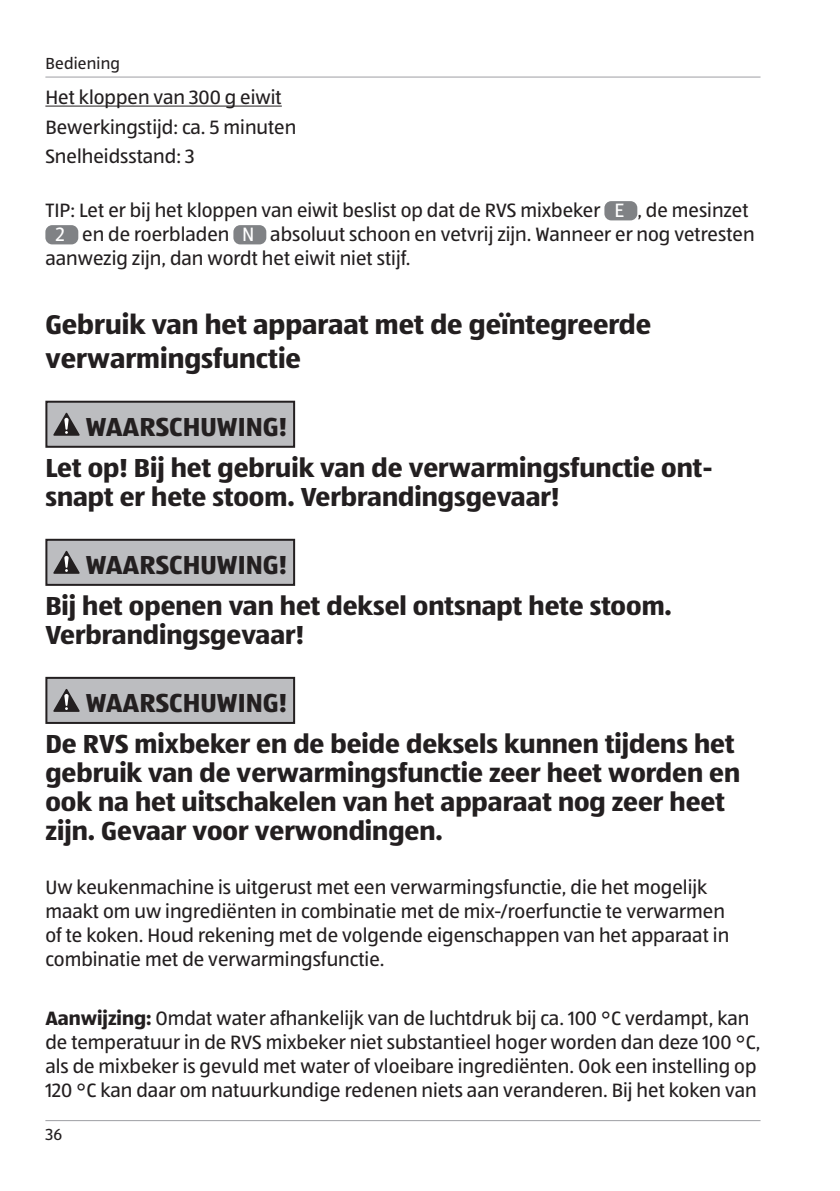
<style>
.page{position:relative;width:840px;height:1191px;background:#fff}
.page>*{position:absolute;margin:0;border:0;box-sizing:border-box;transform-origin:0 0}
.t1{font:700 28px/33.6px "ALDISUEDOT";color:#231f20}
.t2{font:700 27px/41px "ALDISUEDOT";color:#231f20}
.t3{font:20px/24px "ALDISUEDOT";color:#231f20}
.t4{font:16.6px "ALDISUEDOT";letter-spacing:.01em;color:#231f20}
.s1{color:#fff}
.s2{font-weight:700}
</style>
<div class="page">
<hr style="left:45px;top:77px;width:715px;height:1px;background:#9e9fa3">
<hr style="left:45px;top:1120px;width:715px;height:1px;background:#9e9fa3">
<hr style="left:45px;top:106px;width:237px;height:1px;background:#231f20">
<div style="left:604px;top:201px;width:33px;height:19px;background:#808285;border-radius:7px"></div>
<div style="left:45px;top:225px;width:33px;height:19px;background:#808285;border-radius:7px"></div>
<div style="left:233px;top:225px;width:33px;height:19px;background:#808285;border-radius:7px"></div>
<div style="left:46px;top:402px;width:248px;height:45px;background:#bcbdc0"></div>
<svg style="left:53px;top:412px;width:27px;height:24px"></svg>
<div style="left:45px;top:401px;width:250px;height:47px;border:2px solid #231f20"></div>
<div style="left:46px;top:540px;width:248px;height:45px;background:#bcbdc0"></div>
<svg style="left:53px;top:551px;width:27px;height:23px"></svg>
<div style="left:45px;top:539px;width:250px;height:47px;border:2px solid #231f20"></div>
<div style="left:46px;top:678px;width:248px;height:45px;background:#bcbdc0"></div>
<svg style="left:53px;top:689px;width:27px;height:23px"></svg>
<div style="left:45px;top:677px;width:250px;height:47px;border:2px solid #231f20"></div>
<p class="t4" style="left:45px;top:53px;width:76px">Bediening</p>
<p class="t3" style="left:45px;top:82px;width:252px;line-height:29.6px">Het kloppen van 300 g eiwit<br>Bewerkingstijd: ca. 5 minuten<br>Snelheidsstand: 3</p>
<p class="t3" style="left:45px;top:198px;width:704px">TIP: Let er bij het kloppen van eiwit beslist op dat de RVS mixbeker <span class="s1">E</span> , de mesinzet</p>
<p class="t3" style="left:56px;top:222px;width:699px"><span class="s1">2</span> en de roerbladen <span class="s1">N</span> absoluut schoon en vetvrij zijn. Wanneer er nog vetresten</p>
<p class="t3" style="left:45px;top:246px;width:366px">aanwezig zijn, dan wordt het eiwit niet stijf.</p>
<h1 class="t1" style="left:45px;top:307px;width:607px">Gebruik van het apparaat met de geïntegreerde verwarmingsfunctie</h1>
<h2 class="t2" style="left:45px;top:405px;width:668px;text-indent:40px">WAARSCHUWING!<br>Let op! Bij het gebruik van de verwarmingsfunctie ont-</h2>
<h2 class="t2" style="left:45px;top:475px;width:515px">snapt er hete stoom. Verbrandingsgevaar!</h2>
<h2 class="t2" style="left:45px;top:543px;width:627px;text-indent:40px">WAARSCHUWING!<br>Bij het openen van het deksel ontsnapt hete stoom.</h2>
<h2 class="t2" style="left:45px;top:613px;width:260px">Verbrandingsgevaar!</h2>
<h2 class="t2" style="left:45px;top:681px;width:690px;text-indent:40px">WAARSCHUWING!<br>De RVS mixbeker en de beide deksels kunnen tijdens het</h2>
<h2 class="t2" style="left:45px;top:757px;width:696px;line-height:29px">gebruik van de verwarmingsfunctie zeer heet worden en ook na het uitschakelen van het apparaat nog zeer heet zijn. Gevaar voor verwondingen.</h2>
<p class="t3" style="left:45px;top:874px;width:685px">Uw keukenmachine is uitgerust met een verwarmingsfunctie, die het mogelijk maakt om uw ingrediënten in combinatie met de mix-/roerfunctie te verwarmen of te koken. Houd rekening met de volgende eigenschappen van het apparaat in combinatie met de verwarmingsfunctie.</p>
<p class="t3" style="left:45px;top:1005px;width:716px"><span class="s2">Aanwijzing:</span> Omdat water afhankelijk van de luchtdruk bij ca. 100 °C verdampt, kan de temperatuur in de RVS mixbeker niet substantieel hoger worden dan deze 100 °C, als de mixbeker is gevuld met water of vloeibare ingrediënten. Ook een instelling op 120 °C kan daar om natuurkundige redenen niets aan veranderen. Bij het koken van</p>
<p class="t4" style="left:45px;top:1123px;width:18px">36</p>
</div>
